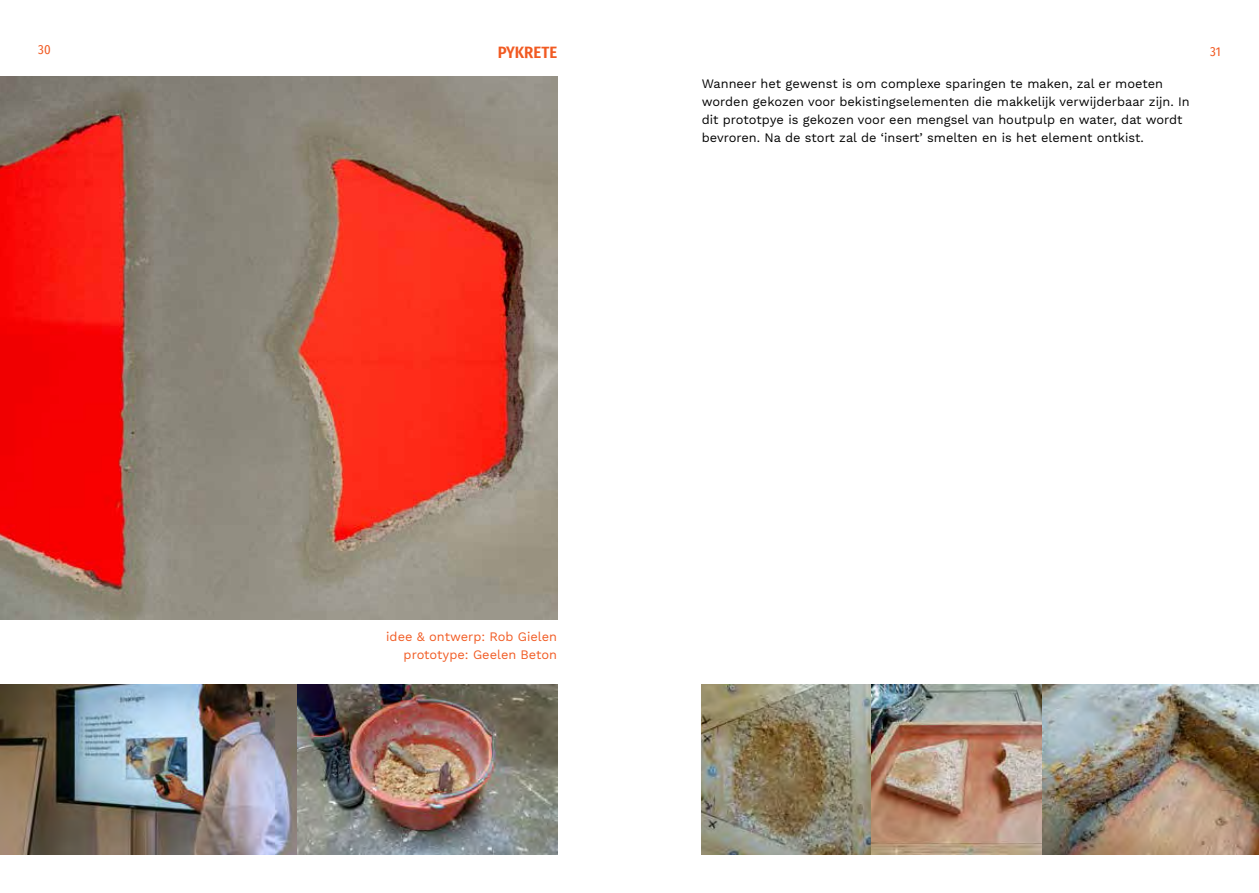
<style>
.page{position:relative;width:1259px;height:893px;background:#fff}
.page>*{position:absolute;margin:0;border:0;box-sizing:border-box;transform-origin:0 0}
.t1{font:600 16.5px "Fira Sans Condensed";color:#f15a22}
.t2{font:12.75px/18px "Work Sans";color:#000}
.t3{font:12.75px/18px "Work Sans";color:#f15a22;text-align:right}
.t4{font:12.75px "Fira Sans Condensed";color:#f15a22}
</style>
<div class="page">
<img style="left:0;top:77px;width:557px;height:543px">
<img style="left:702px;top:685px;width:557px;height:170px">
<img style="left:0;top:685px;width:557px;height:170px">
<p class="t4" style="left:38px;top:40px;width:14px">30</p>
<p class="t1" style="left:498px;top:39px;width:61px">PYKRETE</p>
<p class="t4" style="left:1210px;top:41px;width:12px">31</p>
<p class="t2" style="left:702px;top:76px;width:489px">Wanneer het gewenst is om complexe sparingen te maken, zal er moeten worden gekozen voor bekistingselementen die makkelijk verwijderbaar zijn. In dit prototpye is gekozen voor een mengsel van houtpulp en water, dat wordt bevroren. Na de stort zal de ‘insert’ smelten en is het element ontkist.</p>
<p class="t3" style="left:386px;top:628px;width:172px">idee &amp; ontwerp: Rob Gielen prototype: Geelen Beton</p>
</div>
